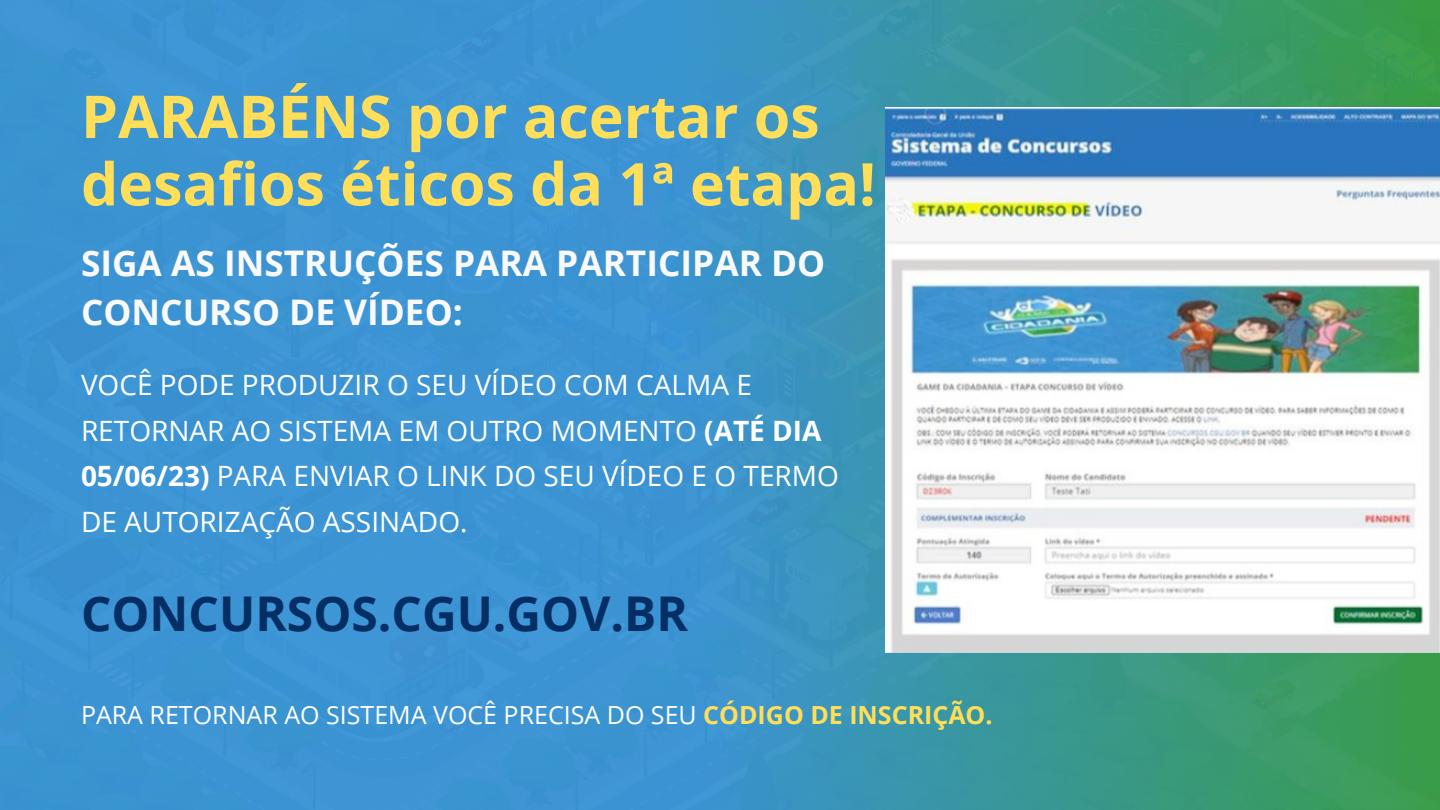
<style>
.page{position:relative;width:1440px;height:810px;background:#fff}
.page>*{position:absolute;margin:0;border:0;box-sizing:border-box;transform-origin:0 0}
.t1{font:700 59px/67.5px "Open Sans";color:#ffde59}
.t2{font:700 47.9px "Open Sans";color:#052e64}
.t3{font:700 35.3px/48.8px "Open Sans";color:#f9f9f9}
.t4{font:28px/45.8px "Open Sans";color:#fff}
.t5{font:25px "Open Sans";color:#fff}
.s1{font-weight:700}
.s2{font-weight:700;color:#ffde59}
</style>
<div class="page">
<img style="left:0;top:0;width:1440px;height:810px">
<img style="left:886px;top:107px;width:554px;height:545px">
<p class="t1" style="left:81px;top:81px;width:796px">PARABÉNS por acertar os desafios éticos da 1ª etapa!</p>
<p class="t3" style="left:81px;top:238px;width:746px">SIGA AS INSTRUÇÕES PARA PARTICIPAR DO<br>CONCURSO DE VÍDEO:</p>
<p class="t4" style="left:81px;top:361px;width:759px">VOCÊ PODE PRODUZIR O SEU VÍDEO COM CALMA E RETORNAR AO SISTEMA EM OUTRO MOMENTO <span class="s1">(ATÉ DIA 05/06/23)</span> PARA ENVIAR O LINK DO SEU VÍDEO E O TERMO DE AUTORIZAÇÃO ASSINADO.</p>
<p class="t2" style="left:81px;top:580px;width:608px">CONCURSOS.CGU.GOV.BR</p>
<p class="t5" style="left:81px;top:697px;width:913px">PARA RETORNAR AO SISTEMA VOCÊ PRECISA DO SEU <span class="s2">CÓDIGO DE INSCRIÇÃO.</span></p>
</div>
